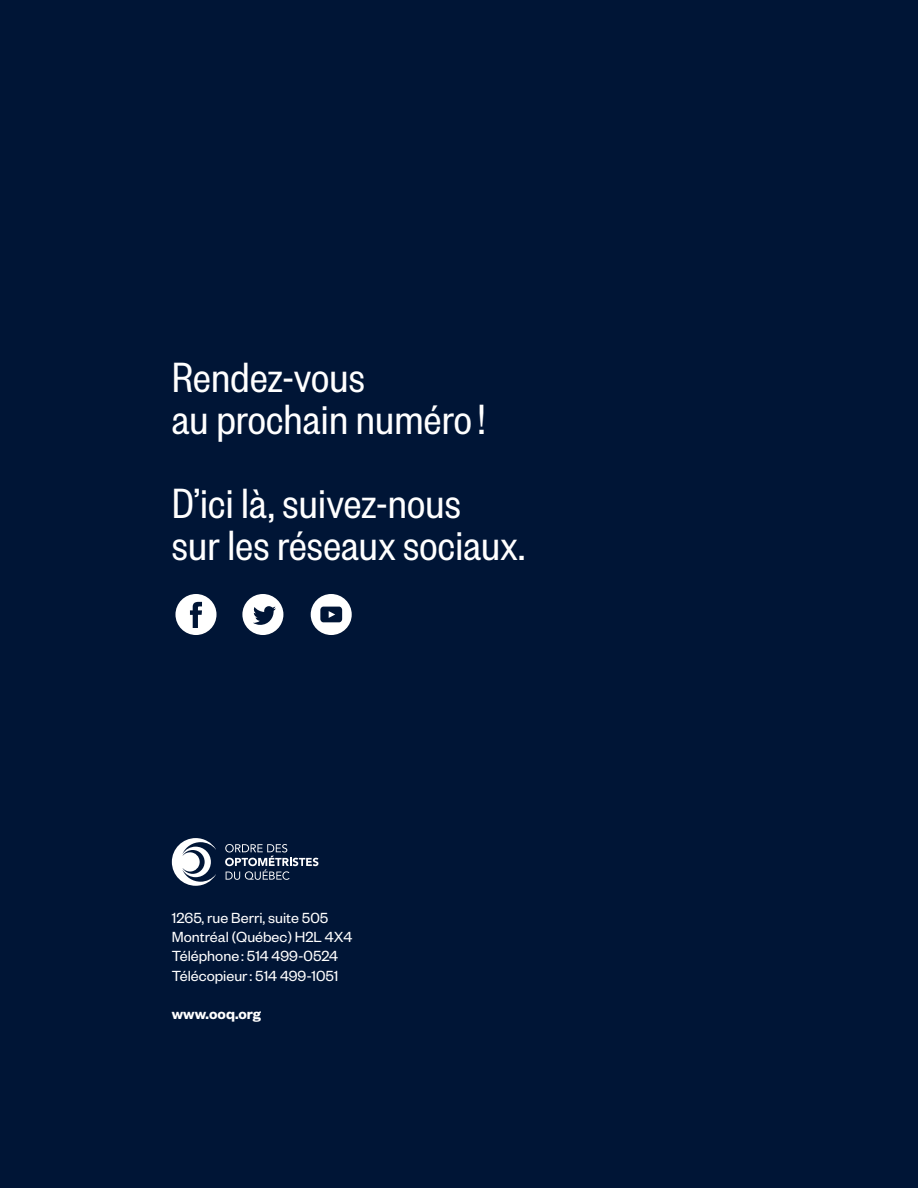
<style>
.page{position:relative;width:918px;height:1188px;background:#001536}
.page>*{position:absolute;margin:0;border:0;box-sizing:border-box;transform-origin:0 0}
.BB_-_Titre{font:46.5px/42px "Founders Grotesk Cond";letter-spacing:.005em;color:#fff}
.BB_-_Texte_explication{font:16.05px/19.4px "Founders Grotesk";color:#fff}
.BB_-_Texte_explication-2{font:600 16.05px "Founders Grotesk";color:#fff}
</style>
<div class="page">
<svg style="left:225px;top:844px;width:93px;height:36px"></svg>
<svg style="left:172px;top:838px;width:44px;height:48px"></svg>
<svg style="left:311px;top:594px;width:41px;height:41px"></svg>
<svg style="left:175px;top:594px;width:42px;height:41px"></svg>
<svg style="left:242px;top:594px;width:41px;height:41px"></svg>
<p class="BB_-_Titre" style="left:172px;top:355px;width:315px">Rendez-vous<br>au prochain numéro!</p>
<p class="BB_-_Titre" style="left:172px;top:481px;width:355px">D’ici là, suivez-nous<br>sur les réseaux sociaux.</p>
<p class="BB_-_Texte_explication" style="left:172px;top:907px;width:182px">1265, rue Berri, suite 505<br>Montréal (Québec) H2L 4X4<br>Téléphone : 514 499-0524<br>Télécopieur: 514 499-1051</p>
<p class="BB_-_Texte_explication-2" style="left:172px;top:1004px;width:91px">www.ooq.org</p>
</div>
